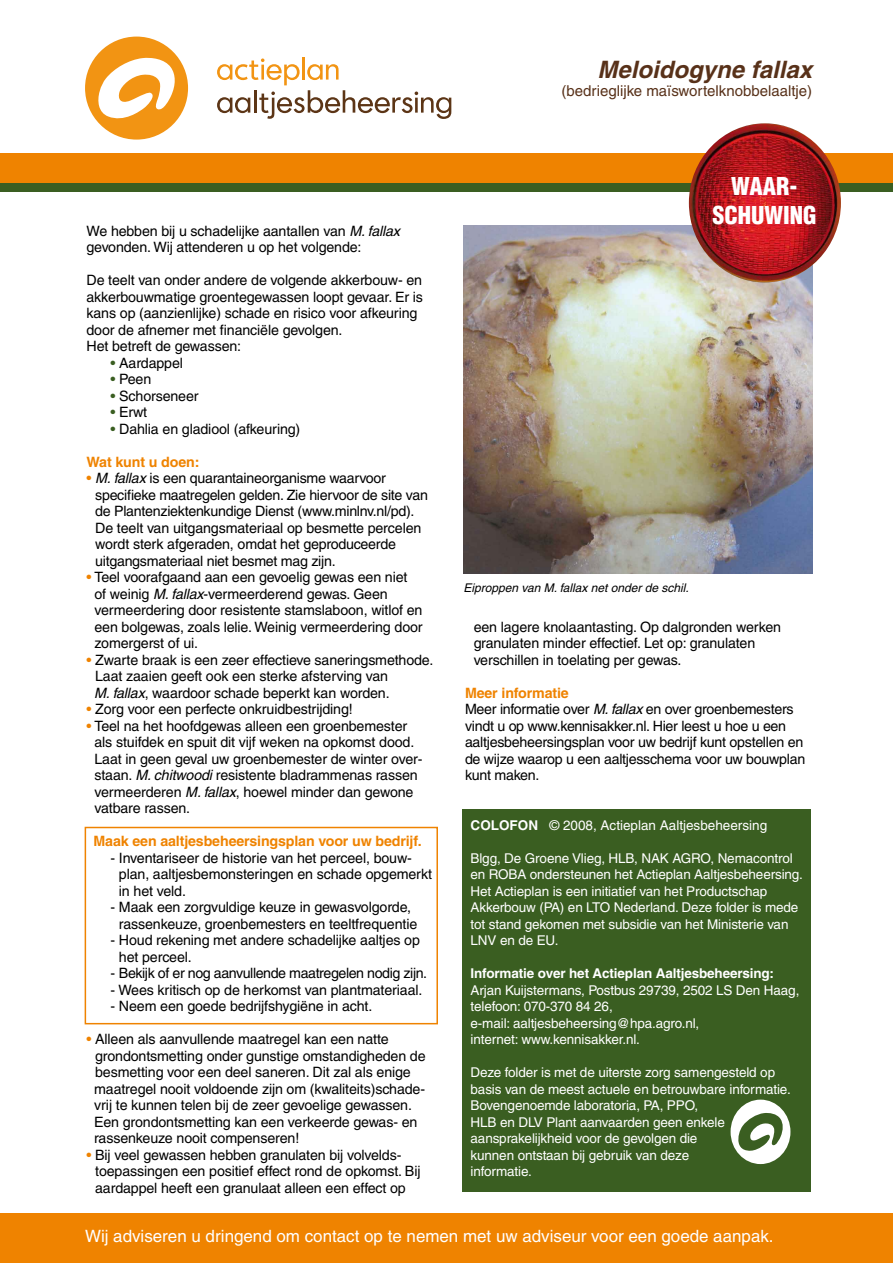
<style>
.page{position:relative;width:893px;height:1263px;background:#fff}
.page>*{position:absolute;margin:0;border:0;box-sizing:border-box;transform-origin:0 0}
.t1{font:italic 700 24px "Helvetica";color:#583119}
.t2{font:900 condensed 24px/28.8px "Helvetica";color:#fff;text-align:center}
.t3{font:16.95px "Helvetica";color:#fff}
.t4{font:15px "Helvetica";color:#583119}
.t5{font:14.25px/16.5px "Helvetica";letter-spacing:-.01em;color:#000}
.t6{font:700 14.25px "Helvetica";letter-spacing:-.01em;color:#ef8300}
.t7{font:14.25px "Helvetica";letter-spacing:-.03em;color:#000}
.t8{font:13.5px/16.5px "Helvetica";letter-spacing:-.01em;color:#fff}
.t9{font:700 13.5px "Helvetica";letter-spacing:-.01em;color:#fff}
.t10{font:italic 12px "Helvetica";color:#000}
.s1{font-style:italic}
.s2{color:#3a5e21}
.s3{color:#ef8300}
.s4{font-weight:700;color:#ef8300}
.s5{font-weight:700}
</style>
<div class="page">
<div style="left:85px;top:827px;width:353px;height:197px;border:2px solid #ef8300"></div>
<div style="left:0;top:183px;width:893px;height:8px;background:#3a5e21"></div>
<div style="left:0;top:153px;width:893px;height:30px;background:#ef8300"></div>
<div style="left:0;top:1213px;width:893px;height:50px;background:#ef8300"></div>
<img style="left:463px;top:225px;width:349px;height:348px">
<img style="left:689px;top:123px;width:152px;height:159px;border-radius:50%">
<hr style="left:302px;top:57px;width:3px;height:23px;background:#f29413">
<svg style="left:217px;top:58px;width:234px;height:61px"></svg>
<svg style="left:85px;top:37px;width:103px;height:103px"></svg>
<div style="left:462px;top:809px;width:349px;height:383px;background:#3a5e21"></div>
<svg style="left:731px;top:1099px;width:59px;height:65px"></svg>
<p class="t5" style="left:87px;top:222px;width:315px">We hebben bij u schadelijke aantallen van <span class="s1">M. fallax </span>gevonden. Wij attenderen u op het volgende:</p>
<p class="t5" style="left:87px;top:272px;width:338px">De teelt van onder andere de volgende akkerbouw- en akkerbouwmatige groentegewassen loopt gevaar. Er is kans op (aanzienlijke) schade en risico voor afkeuring door de afnemer met financiële gevolgen.<br>Het betreft de gewassen:</p>
<p class="t5" style="left:111px;top:354px;width:74px"><span class="s2">•</span> Aardappel</p>
<p class="t5" style="left:111px;top:371px;width:42px"><span class="s2">•</span> Peen</p>
<p class="t5" style="left:111px;top:387px;width:90px"><span class="s2">•</span> Schorseneer</p>
<p class="t5" style="left:111px;top:404px;width:38px"><span class="s2">•</span> Erwt</p>
<p class="t5" style="left:111px;top:420px;width:191px"><span class="s2">•</span> Dahlia en gladiool (afkeuring)</p>
<p class="t6" style="left:87px;top:453px;width:114px">Wat kunt u doen:</p>
<p class="t5" style="left:95px;top:470px;width:334px;text-indent:-9px"><span class="s3">•</span> <span class="s1">M. fallax</span> is een quarantaineorganisme waarvoor specifieke maatregelen gelden. Zie hiervoor de site van de Plantenziektenkundige Dienst (www.minlnv.nl/pd).<br>De teelt van uitgangsmateriaal op besmette percelen wordt sterk afgeraden, omdat het geproduceerde uitgangsmateriaal niet besmet mag zijn.</p>
<p class="t5" style="left:94px;top:569px;width:330px;text-indent:-8px"><span class="s3">•</span> Teel voorafgaand aan een gevoelig gewas een niet of weinig <span class="s1">M. fallax</span>-vermeerderend gewas. Geen vermeerdering door resistente stamslaboon, witlof en een bolgewas, zoals lelie. Weinig vermeerdering door zomergerst of ui.</p>
<p class="t5" style="left:94px;top:651px;width:341px;text-indent:-8px"><span class="s3">•</span> Zwarte braak is een zeer effectieve saneringsmethode.<br>Laat zaaien geeft ook een sterke afsterving van<br><span class="s1">M. fallax</span>, waardoor schade beperkt kan worden.</p>
<p class="t5" style="left:87px;top:701px;width:268px"><span class="s3">•</span> Zorg voor een perfecte onkruidbestrijding!</p>
<p class="t5" style="left:94px;top:717px;width:329px;text-indent:-8px"><span class="s3">•</span> Teel na het hoofdgewas alleen een groenbemester als stuifdek en spuit dit vijf weken na opkomst dood.<br>Laat in geen geval uw groenbemester de winter over&shy;staan. <span class="s1">M. chitwoodi</span> resistente bladrammenas rassen vermeerderen <span class="s1">M. fallax</span>, hoewel minder dan gewone vatbare rassen.</p>
<p class="t6" style="left:94px;top:832px;width:330px">Maak een aaltjesbeheersingsplan voor uw bedrijf.</p>
<p class="t5" style="left:119px;top:849px;width:315px;text-indent:-8px">- Inventariseer de historie van het perceel, bouw&shy;plan, aaltjesbemonsteringen en schade opgemerkt in het veld.</p>
<p class="t5" style="left:111px;top:899px;width:308px;text-align:center">- Maak een zorgvuldige keuze in gewasvolgorde, rassenkeuze, groenbemesters en teeltfrequentie</p>
<p class="t5" style="left:119px;top:932px;width:302px;text-indent:-8px">- Houd rekening met andere schadelijke aaltjes op het perceel.</p>
<p class="t7" style="left:111px;top:965px;width:318px">- Bekijk of er nog aanvullende maatregelen nodig zijn.</p>
<p class="t5" style="left:111px;top:981px;width:313px">- Wees kritisch op de herkomst van plantmateriaal.</p>
<p class="t5" style="left:111px;top:998px;width:263px">- Neem een goede bedrijfshygiëne in acht.</p>
<p class="t5" style="left:94px;top:1031px;width:333px;text-indent:-8px"><span class="s3">•</span> Alleen als aanvullende maatregel kan een natte grondontsmetting onder gunstige omstandigheden de besmetting voor een deel saneren. Dit zal als enige maatregel nooit voldoende zijn om (kwaliteits)schade&shy;vrij te kunnen telen bij de zeer gevoelige gewassen.<br>Een grondontsmetting kan een verkeerde gewas- en rassenkeuze nooit compenseren!</p>
<p class="t5" style="left:95px;top:1146px;width:327px;text-indent:-9px"><span class="s3">•</span> Bij veel gewassen hebben granulaten bij volvelds&shy;toepassingen een positief effect rond de opkomst. Bij aardappel heeft een granulaat alleen een effect op</p>
<h1 class="t1" style="left:597px;top:55px;width:216px">Meloidogyne fallax</h1>
<p class="t4" style="left:561px;top:83px;width:252px">(bedrieglijke maïswortelknobbelaaltje)</p>
<h1 class="t2" style="left:712px;top:172px;width:106px">WAAR-<br>SCHUWING</h1>
<p class="t10" style="left:463px;top:581px;width:227px">Eiproppen van M. fallax net onder de schil.</p>
<p class="t5" style="left:474px;top:618px;width:309px">een lagere knolaantasting. Op dalgronden werken granulaten minder effectief. Let op: granulaten verschillen in toelating per gewas.</p>
<p class="t5" style="left:465px;top:684px;width:342px"><span class="s4">Meer informatie<br></span>Meer informatie over <span class="s1">M. fallax</span> en over groenbemesters vindt u op www.kennisakker.nl. Hier leest u hoe u een aaltjesbeheersingsplan voor uw bedrijf kunt opstellen en de wijze waarop u een aaltjesschema voor uw bouwplan kunt maken.</p>
<p class="t8" style="left:471px;top:816px;width:298px"><span class="s5">COLOFON</span> © 2008, Actieplan Aaltjesbeheersing</p>
<p class="t8" style="left:471px;top:849px;width:334px">Blgg, De Groene Vlieg, HLB, NAK AGRO, Nemacontrol en ROBA ondersteunen het Actieplan Aaltjesbeheersing.<br>Het Actieplan is een initiatief van het Productschap Akkerbouw (PA) en LTO Nederland. Deze folder is mede tot stand gekomen met subsidie van het Ministerie van LNV en de EU.</p>
<p class="t9" style="left:471px;top:965px;width:305px">Informatie over het Actieplan Aaltjesbeheersing:</p>
<p class="t8" style="left:471px;top:981px;width:330px">Arjan Kuijstermans, Postbus 29739, 2502 LS Den Haag, telefoon: 070-370 84 26,<br>e-mail: aaltjesbeheersing@hpa.agro.nl,<br>internet: www.kennisakker.nl.</p>
<p class="t8" style="left:471px;top:1064px;width:322px">Deze folder is met de uiterste zorg samengesteld op basis van de meest actuele en betrouwbare informatie.<br>Bovengenoemde laboratoria, PA, PPO,<br>HLB en DLV Plant aanvaarden geen enkele aansprakelijkheid voor de gevolgen die<br>kunnen ontstaan bij gebruik van deze<br>informatie.</p>
<p class="t3" style="left:85px;top:1226px;width:690px">Wij adviseren u dringend om contact op te nemen met uw adviseur voor een goede aanpak.</p>
</div>
